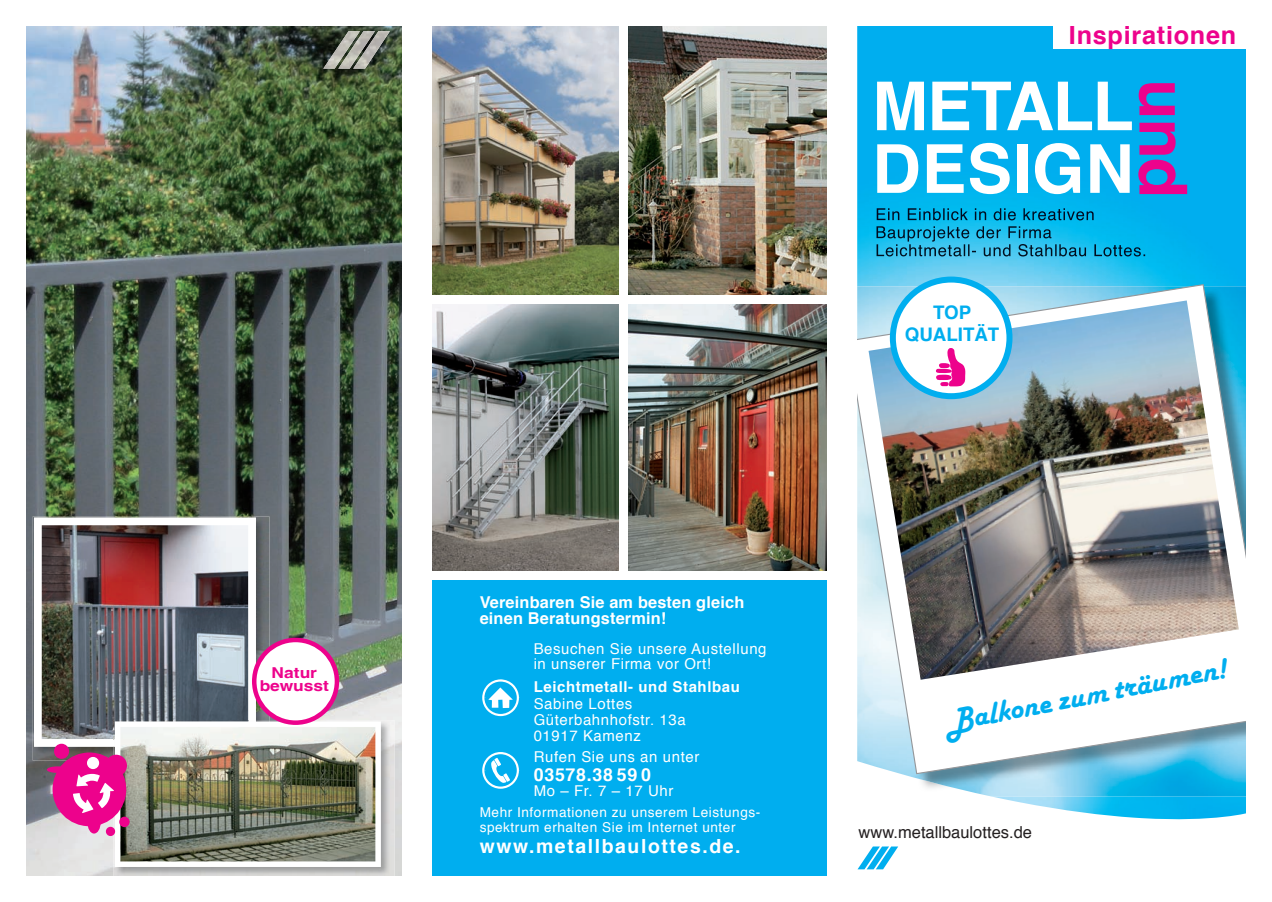
<style>
.page{position:relative;width:1272px;height:902px;background:#fff}
.page>*{position:absolute;margin:0;border:0;box-sizing:border-box;transform-origin:0 0}
.t1{font:700 67.35px/62.6px "Helvetica";letter-spacing:-.005em;color:#fff}
.t2{font:700 66.3px "Helvetica";color:#ed028c}
.t3{font:31.5px "Harlow Solid Let Plain";color:#00aeef}
.t4{font:700 25.2px "Helvetica";letter-spacing:.03em;color:#ed028c}
.t5{font:700 19.5px "Helvetica";letter-spacing:.08em;color:#fff}
.t6{font:700 18.75px/22.5px "Helvetica";color:#00aeef;text-align:center}
.t7{font:700 17.85px "Helvetica";letter-spacing:.04em;color:#fff}
.t8{font:16.5px "Helvetica";color:#231f20}
.t9{font:700 16.35px/16.4px "Helvetica";letter-spacing:.01em;color:#fff}
.t10{font:15px/16.4px "Helvetica";letter-spacing:.04em;color:#fff}
.t11{font:700 15px "Helvetica";letter-spacing:.04em;color:#fff}
.t12{font:700 15px/13.5px "Helvetica LT";color:#ed028c;text-align:center;scale:1.16 1}
.t13{font:13.65px/15px "Helvetica";letter-spacing:.04em;color:#fff}
</style>
<div class="page">
<img style="left:857px;top:26px;width:389px;height:844px">
<img style="left:628px;top:26px;width:199px;height:269px">
<img style="left:26px;top:26px;width:376px;height:850px">
<img style="left:432px;top:26px;width:187px;height:269px">
<img style="left:432px;top:304px;width:187px;height:267px">
<div style="left:430px;top:575px;width:406px;height:320px;background:#00aeef"></div>
<svg style="left:482px;top:752px;width:37px;height:36px"></svg>
<svg style="left:482px;top:679px;width:37px;height:37px"></svg>
<div style="left:1052px;top:15px;width:200px;height:34px;background:#fff"></div>
<img style="left:876px;top:208px;width:218px;height:12px">
<img style="left:876px;top:226px;width:175px;height:15px">
<img style="left:876px;top:244px;width:269px;height:12px">
<img style="left:33px;top:516px;width:236px;height:244px">
<img style="left:34px;top:517px;width:222px;height:229px">
<img style="left:857px;top:774px;width:389px;height:22px">
<svg style="left:857px;top:284px;width:389px;height:490px"></svg>
<img style="left:868px;top:300px;width:370px;height:379px">
<div style="left:827px;top:0;width:30px;height:901px;background:#fff"></div>
<img style="left:360px;top:31px;width:30px;height:38px">
<img style="left:323px;top:31px;width:37px;height:38px">
<img style="left:628px;top:304px;width:198px;height:267px">
<svg style="left:857px;top:846px;width:41px;height:23px"></svg>
<div style="left:431px;top:571px;width:396px;height:9px;background:#fff"></div>
<img style="left:114px;top:720px;width:280px;height:156px">
<div style="left:402px;top:0;width:30px;height:901px;background:#fff"></div>
<div style="left:0;top:876px;width:1267px;height:25px;background:#fff"></div>
<svg style="left:889px;top:276px;width:123px;height:123px"></svg>
<div style="left:53px;top:752px;width:73px;height:74px;background:#ed028c;border-radius:50%"></div>
<div style="left:47px;top:766px;width:21px;height:6px;background:#ed028c;border-radius:50%"></div>
<div style="left:54px;top:743px;width:15px;height:15px;background:#ed028c;border-radius:50%"></div>
<img style="left:73px;top:637px;width:308px;height:229px">
<p class="t12" style="left:260px;top:665px;width:61px">Natur bewusst</p>
<h3 class="t4" style="left:1068px;top:12px;width:169px">Inspirationen</h3>
<h1 class="t1" style="left:872px;top:72px;width:263px">METALL<br>DESIGN</h1>
<h2 class="t2" style="left:1222px;top:79px;width:120px;rotate:90deg">und</h2>
<p class="t6" style="left:904px;top:300px;width:96px">TOP<br>QUALITÄT</p>
<p class="t9" style="left:479px;top:593px;width:266px">Vereinbaren Sie am besten gleich einen Beratungstermin!</p>
<p class="t10" style="left:533px;top:641px;width:234px;line-height:15px">Besuchen Sie unsere Austellung in unserer Firma vor Ort!</p>
<p class="t11" style="left:533px;top:673px;width:208px">Leichtmetall- und Stahlbau</p>
<p class="t10" style="left:533px;top:694px;width:153px">Sabine Lottes<br>Güterbahnhofstr. 13a<br>01917 Kamenz</p>
<p class="t10" style="left:533px;top:747px;width:167px">Rufen Sie uns an unter</p>
<p class="t7" style="left:533px;top:758px;width:119px">03578.38 59 0</p>
<p class="t10" style="left:533px;top:782px;width:141px">Mo – Fr. 7 – 17 Uhr</p>
<p class="t13" style="left:479px;top:804px;width:282px">Mehr Informationen zu unserem Leistungs&shy;spektrum erhalten Sie im Internet unter</p>
<h3 class="t5" style="left:479px;top:828px;width:262px">www.metallbaulottes.de.</h3>
<h3 class="t3" style="left:945px;top:707px;width:286px;rotate:-11deg">Balkone zum träumen!</h3>
<p class="t8" style="left:858px;top:817px;width:175px">www.metallbaulottes.de</p>
</div>
